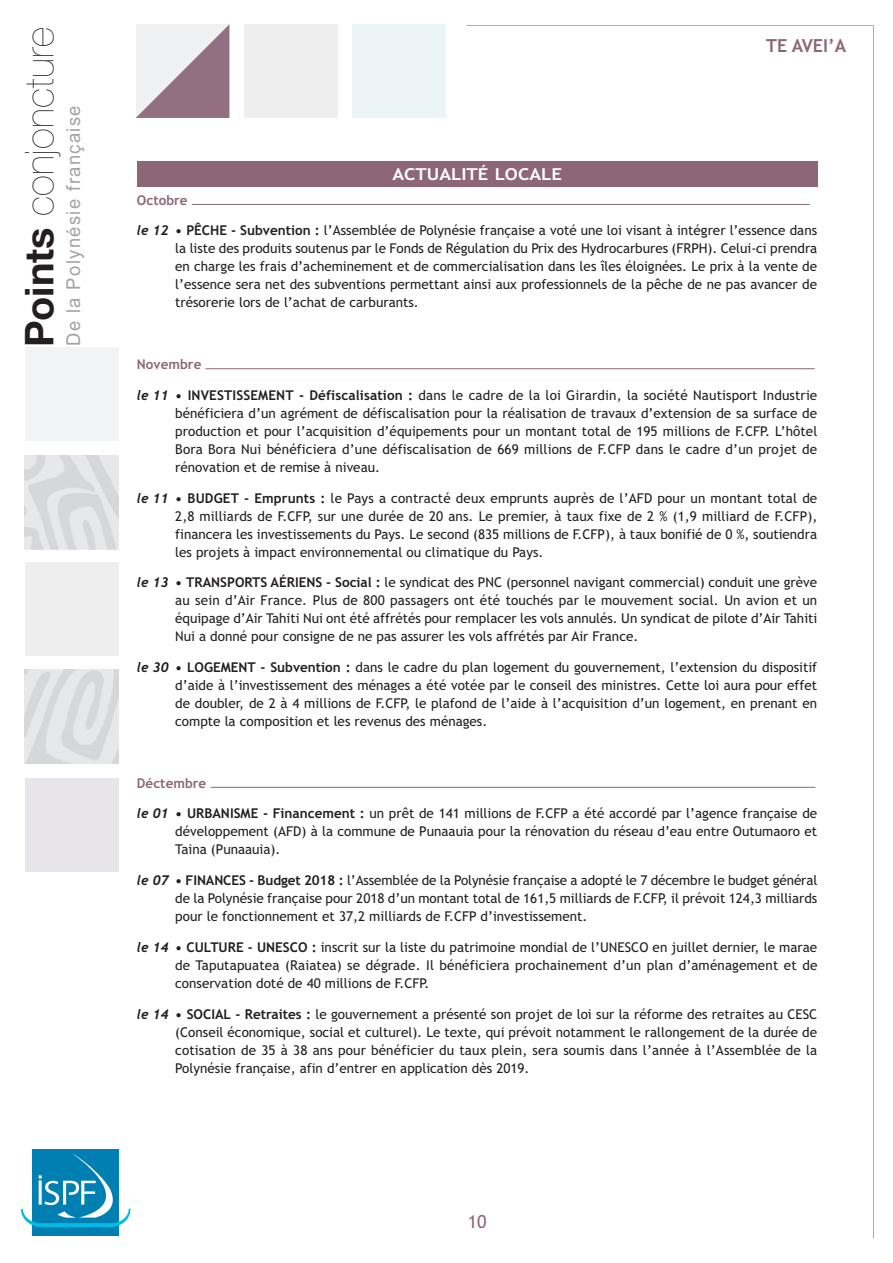
<style>
.page{position:relative;width:893px;height:1263px;background:#fff}
.page>*{position:absolute;margin:0;border:0;box-sizing:border-box;transform-origin:0 0}
.t1{font:200 39.75px "Helvetica Neue";letter-spacing:.01em;color:#231f20}
.t2{font:19.2px "Arial";letter-spacing:.075em;color:#a2a3a7;scale:.96 1}
.t3{font:700 18px "Trebuchet MS";color:#8d6775}
.t4{font:18px "Trebuchet MS";color:#8d6775}
.t5{font:700 16.5px "Trebuchet MS";color:#fff;scale:1.12 1}
.t6{font:13.5px/18px "Trebuchet MS";color:#231f20;text-align:justify}
.t7{font:700 13.5px "Trebuchet MS";color:#8d6775}
.s1{font-weight:700}
.s2{font-family:"Trebuchet";font-weight:700;font-style:italic}
</style>
<div class="page">
<div style="left:244px;top:24px;width:93px;height:94px;background:#eeeeef"></div>
<div style="left:352px;top:24px;width:93px;height:94px;background:#ebf4f7"></div>
<svg style="left:466px;top:25px;width:408px;height:1213px"></svg>
<div style="left:32px;top:1149px;width:87px;height:86px;background:#007fb2"></div>
<svg style="left:21px;top:1153px;width:110px;height:74px"></svg>
<div style="left:25px;top:347px;width:93px;height:94px;background:#f2f3f4"></div>
<div style="left:25px;top:563px;width:93px;height:93px;background:#eeeeef"></div>
<div style="left:25px;top:778px;width:93px;height:93px;background:#e8e5ea"></div>
<img style="left:25px;top:455px;width:93px;height:94px">
<img style="left:25px;top:670px;width:93px;height:93px">
<svg style="left:136px;top:24px;width:93px;height:94px"></svg>
<hr style="left:192px;top:204px;width:618px;height:1px;background:#8d6775">
<hr style="left:206px;top:368px;width:609px;height:1px;background:#8d6775">
<hr style="left:210px;top:787px;width:605px;height:1px;background:#8d6775">
<div style="left:137px;top:162px;width:680px;height:25px;background:#8d6775"></div>
<h1 class="t1" style="left:16px;top:347px;width:322px;rotate:-90deg"><span class="s1">Points</span> conjoncture</h1>
<h2 class="t2" style="left:61px;top:346px;width:252px;rotate:-90deg">De la Polynésie française</h2>
<p class="t5" style="left:392px;top:164px;width:153px">ACTUALITÉ LOCALE</p>
<h3 class="t3" style="left:766px;top:35px;width:82px">TE AVEI’A</h3>
<p class="t7" style="left:137px;top:192px;width:52px">Octobre</p>
<p class="t6" style="left:175px;top:222px;width:644px;text-indent:-38px"><span class="s2">le 12</span> <span class="s1">• PÊCHE - Subvention :</span> l’Assemblée de Polynésie française a voté une loi visant à intégrer l’essence dans la liste des produits soutenus par le Fonds de Régulation du Prix des Hydrocarbures (FRPH). Celui-ci prendra en charge les frais d’acheminement et de commercialisation dans les îles éloignées. Le prix à la vente de l’essence sera net des subventions permettant ainsi aux professionnels de la pêche de ne pas avancer de trésorerie lors de l’achat de carburants.</p>
<p class="t7" style="left:137px;top:356px;width:66px">Novembre</p>
<p class="t6" style="left:175px;top:386px;width:644px;text-indent:-38px"><span class="s2">le 11</span> <span class="s1">• INVESTISSEMENT - Défiscalisation :</span> dans le cadre de la loi Girardin, la société Nautisport Industrie bénéficiera d’un agrément de défiscalisation pour la réalisation de travaux d’extension de sa surface de production et pour l’acquisition d’équipements pour un montant total de 195 millions de F.CFP. L’hôtel Bora Bora Nui bénéficiera d’une défiscalisation de 669 millions de F.CFP dans le cadre d’un projet de rénovation et de remise à niveau.</p>
<p class="t6" style="left:175px;top:489px;width:644px;text-indent:-38px"><span class="s2">le 11</span> <span class="s1">• BUDGET - Emprunts :</span> le Pays a contracté deux emprunts auprès de l’AFD pour un montant total de 2,8 milliards de F.CFP, sur une durée de 20 ans. Le premier, à taux fixe de 2 % (1,9 milliard de F.CFP), financera les investissements du Pays. Le second (835 millions de F.CFP), à taux bonifié de 0 %, soutiendra les projets à impact environnemental ou climatique du Pays.</p>
<p class="t6" style="left:175px;top:574px;width:644px;text-indent:-38px"><span class="s2">le 13</span> <span class="s1">• TRANSPORTS AÉRIENS - Social :</span> le syndicat des PNC (personnel navigant commercial) conduit une grève au sein d’Air France. Plus de 800 passagers ont été touchés par le mouvement social. Un avion et un équipage d’Air Tahiti Nui ont été affrétés pour remplacer les vols annulés. Un syndicat de pilote d’Air Tahiti Nui a donné pour consigne de ne pas assurer les vols affrétés par Air France.</p>
<p class="t6" style="left:175px;top:658px;width:643px;text-indent:-38px"><span class="s2">le 30</span> <span class="s1">• LOGEMENT - Subvention :</span> dans le cadre du plan logement du gouvernement, l’extension du dispositif d’aide à l’investissement des ménages a été votée par le conseil des ministres. Cette loi aura pour effet de doubler, de 2 à 4 millions de F.CFP, le plafond de l’aide à l’acquisition d’un logement, en prenant en compte la composition et les revenus des ménages.</p>
<p class="t7" style="left:137px;top:775px;width:71px">Déctembre</p>
<p class="t6" style="left:175px;top:805px;width:643px;text-indent:-38px"><span class="s2">le 01</span> <span class="s1">• URBANISME - Financement :</span> un prêt de 141 millions de F.CFP a été accordé par l’agence française de développement (AFD) à la commune de Punaauia pour la rénovation du réseau d’eau entre Outumaoro et Taina (Punaauia).</p>
<p class="t6" style="left:175px;top:871px;width:644px;text-indent:-38px"><span class="s2">le 07</span> <span class="s1">• FINANCES - Budget 2018 :</span> l’Assemblée de la Polynésie française a adopté le 7 décembre le budget général de la Polynésie française pour 2018 d’un montant total de 161,5 milliards de F.CFP, il prévoit 124,3 milliards pour le fonctionnement et 37,2 milliards de F.CFP d’investissement.</p>
<p class="t6" style="left:175px;top:938px;width:644px;text-indent:-38px"><span class="s2">le 14</span> <span class="s1">• CULTURE - UNESCO :</span> inscrit sur la liste du patrimoine mondial de l’UNESCO en juillet dernier, le marae de Taputapuatea (Raiatea) se dégrade. Il bénéficiera prochainement d’un plan d’aménagement et de conservation doté de 40 millions de F.CFP.</p>
<p class="t6" style="left:175px;top:1005px;width:644px;text-indent:-38px"><span class="s2">le 14</span> <span class="s1">• SOCIAL - Retraites :</span> le gouvernement a présenté son projet de loi sur la réforme des retraites au CESC (Conseil économique, social et culturel). Le texte, qui prévoit notamment le rallongement de la durée de cotisation de 35 à 38 ans pour bénéficier du taux plein, sera soumis dans l’année à l’Assemblée de la Polynésie française, afin d’entrer en application dès 2019.</p>
<h3 class="t4" style="left:468px;top:1211px;width:20px">10</h3>
</div>
